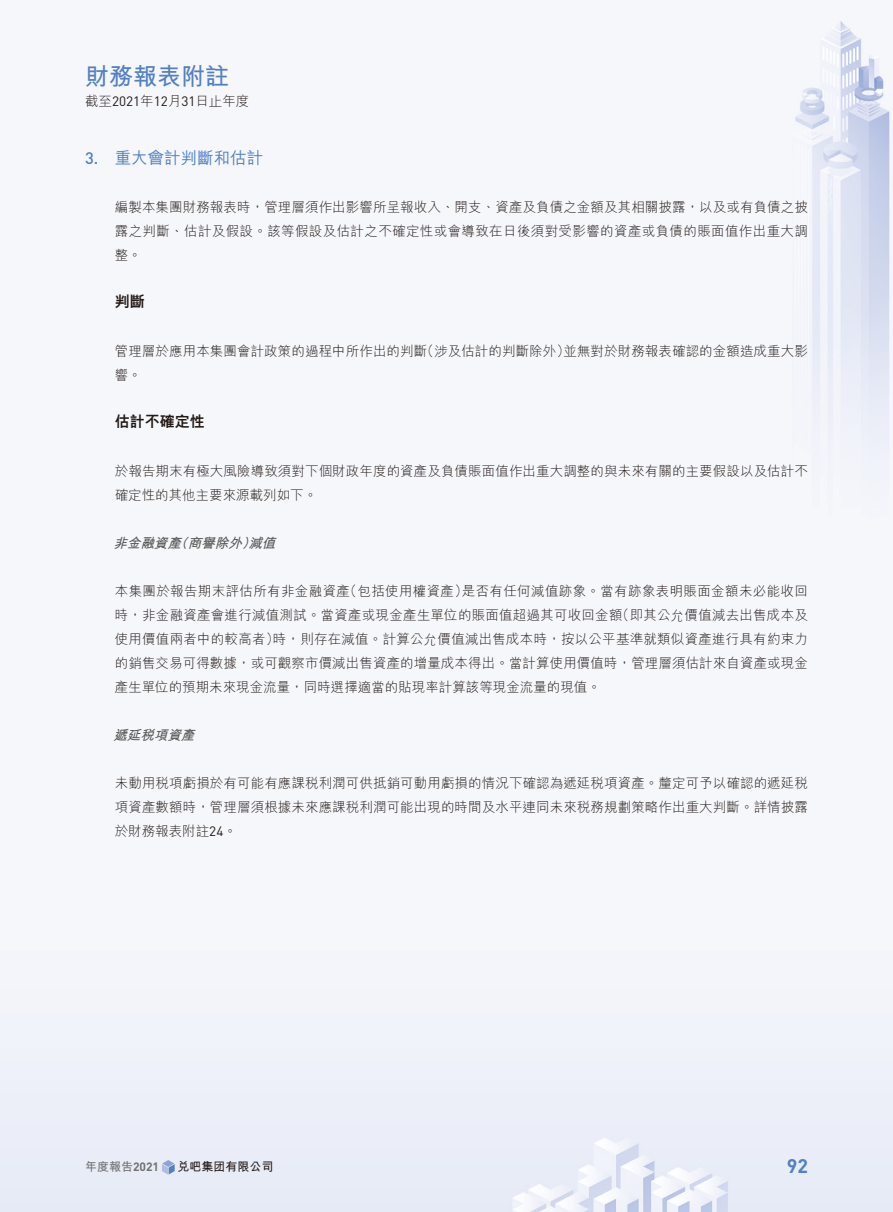
<style>
.page{position:relative;width:893px;height:1212px;background:#fff}
.page>*{position:absolute;margin:0;border:0;box-sizing:border-box;transform-origin:0 0}
.t1{font:24px "M Hei HK Bold E Ten B5 H";color:#5480c1}
.t2{font:700 19.5px "DIN Pro";color:#5480c1}
.t3{font:16.5px "M Hei HK Medium E Ten B5 H";color:#5480c1}
.t4{font:15px "M Hei HK Heavy E Ten B5 H";color:#231916}
.t5{font:13.5px/24px "M Hei HK Light E Ten B5 H";letter-spacing:.005em;color:#231916;text-align:justify}
.t6{font:italic 13.5px "M Hei HK Bold E Ten B5 H";color:#595857}
.t7{font:12px "M Hei HK Bold E Ten B5 H";color:#717171}
.t8{font:12px "M Hei HK Bold E Ten B5 H";color:#231916}
.s1{font-family:"DIN Pro"}
.s2{font-family:"DIN Pro";font-weight:500}
.s3{font-family:"DIN Pro";font-weight:700}
.s4{font-family:"M Hei HKS Bold E Ten B5 H"}
</style>
<div class="page">
<img style="left:0;top:19px;width:893px;height:1193px">
<svg style="left:162px;top:1160px;width:13px;height:14px"></svg>
<h1 class="t1" style="left:85px;top:67px;width:145px">財務報表附註</h1>
<p class="t5" style="left:85px;top:91px;width:166px">截至<span class="s1">2021</span>年<span class="s1">12</span>月<span class="s1">31</span>日止年度</p>
<p class="t3" style="left:85px;top:151px;width:180px"><span class="s2">3.</span> 重大會計判斷和估計</p>
<p class="t5" style="left:115px;top:197px;width:695px">編製本集團財務報表時，管理層須作出影響所呈報收入、開支、資產及負債之金額及其相關披露，以及或有負債之披露之判斷、估計及假設。該等假設及估計之不確定性或會導致在日後須對受影響的資產或負債的賬面值作出重大調整。</p>
<p class="t4" style="left:115px;top:295px;width:31px">判斷</p>
<p class="t5" style="left:115px;top:341px;width:695px">管理層於應用本集團會計政策的過程中所作出的判斷（涉及估計的判斷除外）並無對於財務報表確認的金額造成重大影響。</p>
<p class="t4" style="left:115px;top:415px;width:91px">估計不確定性</p>
<p class="t5" style="left:115px;top:461px;width:695px">於報告期末有極大風險導致須對下個財政年度的資產及負債賬面值作出重大調整的與未來有關的主要假設以及估計不確定性的其他主要來源載列如下。</p>
<p class="t6" style="left:113px;top:538px;width:167px">非金融資產（商譽除外）減值</p>
<p class="t5" style="left:115px;top:581px;width:695px">本集團於報告期末評估所有非金融資產（包括使用權資產）是否有任何減值跡象。當有跡象表明賬面金額未必能收回時，非金融資產會進行減值測試。當資產或現金產生單位的賬面值超過其可收回金額（即其公允價值減去出售成本及使用價值兩者中的較高者）時，則存在減值。計算公允價值減出售成本時，按以公平基準就類似資產進行具有約束力的銷售交易可得數據，或可觀察市價減出售資產的增量成本得出。當計算使用價值時，管理層須估計來自資產或現金產生單位的預期未來現金流量，同時選擇適當的貼現率計算該等現金流量的現值。</p>
<p class="t6" style="left:113px;top:730px;width:86px">遞延稅項資產</p>
<p class="t5" style="left:115px;top:773px;width:695px">未動用稅項虧損於有可能有應課稅利潤可供抵銷可動用虧損的情況下確認為遞延稅項資產。釐定可予以確認的遞延稅項資產數額時，管理層須根據未來應課稅利潤可能出現的時間及水平連同未來稅務規劃策略作出重大判斷。詳情披露於財務報表附註<span class="s1">24</span>。</p>
<p class="t7" style="left:85px;top:1161px;width:76px">年度報告<span class="s3">2021</span></p>
<p class="t8" style="left:177px;top:1161px;width:97px">兌吧集<span class="s4">團</span>有限公司</p>
<h2 class="t2" style="left:787px;top:1159px;width:23px">92</h2>
</div>
